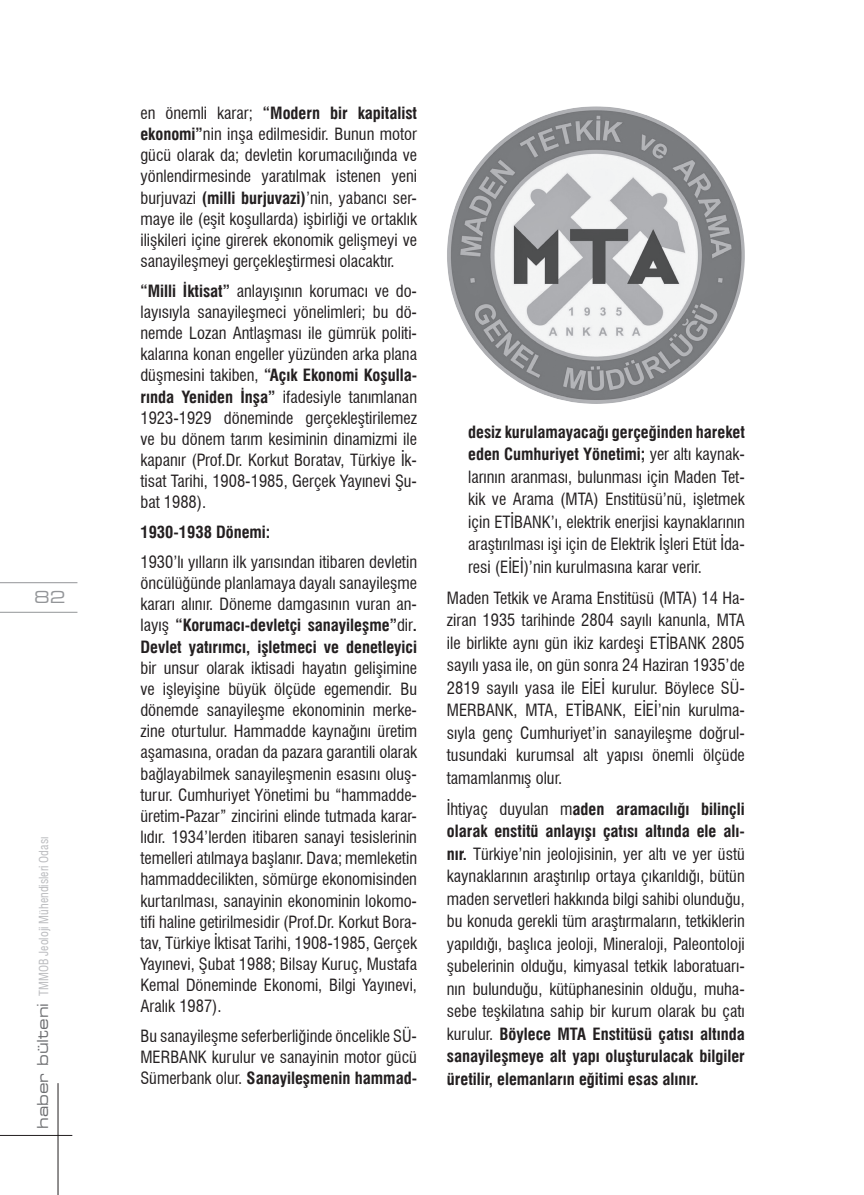
<style>
.page{position:relative;width:864px;height:1195px;background:#fff}
.page>*{position:absolute;margin:0;border:0;box-sizing:border-box;transform-origin:0 0}
.t1{font:condensed 16.5px/21.1px "Swiss 721 BT";color:#231f20;text-align:justify}
.t2{font:700 condensed 16.5px "Swiss 721 BT";color:#231f20}
.t3{font:expanded 16.5px "Square 721 BT";color:#939598}
.t4{font:12px "Swiss 721 Condensed BT";color:#bcbdc0}
.s1{font-family:"Square 721 BT";font-stretch:expanded;font-size:15px;color:#6c6d70}
.s2{font-weight:700}
</style>
<div class="page">
<hr style="left:0;top:582px;width:77px;height:1px;background:#939598">
<hr style="left:0;top:612px;width:77px;height:1px;background:#939598">
<hr style="left:0;top:1135px;width:72px;height:1px;background:#231f20">
<hr style="left:58px;top:1083px;width:1px;height:112px;background:#231f20">
<img style="left:446px;top:106px;width:298px;height:298px;border-radius:149px">
<p class="t3" style="left:34px;top:588px;width:33px">82</p>
<p class="t4" style="left:36px;top:1129px;width:294px;rotate:-90deg"><span class="s1">haber bülteni</span> TMMOB Jeoloji Mühendisleri Odasý</p>
<p class="t1" style="left:140px;top:102px;width:278px">en önemli karar; <span class="s2">“Modern bir kapitalist ekonomi”</span>nin inşa edilmesidir. Bunun motor gücü olarak da; devletin korumacılığında ve yönlendirmesinde yaratılmak istenen yeni burjuvazi <span class="s2">(milli burjuvazi)</span>’nin, yabancı ser&shy;maye ile (eşit koşullarda) işbirliği ve ortaklık ilişkileri içine girerek ekonomik gelişmeyi ve sanayileşmeyi gerçekleştirmesi olacaktır.</p>
<p class="t1" style="left:140px;top:280px;width:278px"><span class="s2">“Milli İktisat”</span> anlayışının korumacı ve do&shy;layısıyla sanayileşmeci yönelimleri; bu dö&shy;nemde Lozan Antlaşması ile gümrük politi&shy;kalarına konan engeller yüzünden arka plana düşmesini takiben, <span class="s2">“Açık Ekonomi Koşulla&shy;rında Yeniden İnşa”</span> ifadesiyle tanımlanan 1923-1929 döneminde gerçekleştirilemez ve bu dönem tarım kesiminin dinamizmi ile kapanır (Prof.Dr. Korkut Boratav, Türkiye İk&shy;tisat Tarihi, 1908-1985, Gerçek Yayınevi Şu&shy;bat 1988).</p>
<p class="t2" style="left:140px;top:522px;width:131px">1930-1938 Dönemi:</p>
<p class="t1" style="left:140px;top:551px;width:278px">1930’lı yılların ilk yarısından itibaren devletin öncülüğünde planlamaya dayalı sanayileşme kararı alınır. Döneme damgasının vuran an&shy;layış <span class="s2">“Korumacı-devletçi sanayileşme”</span>dir<span class="s2">.<br>Devlet yatırımcı, işletmeci ve denetleyici</span></p>
<p class="t1" style="left:140px;top:657px;width:278px">bir unsur olarak iktisadi hayatın gelişimine ve işleyişine büyük ölçüde egemendir. Bu dönemde sanayileşme ekonominin merke&shy;zine oturtulur. Hammadde kaynağını üretim aşamasına, oradan da pazara garantili olarak bağlayabilmek sanayileşmenin esasını oluş&shy;turur. Cumhuriyet Yönetimi bu “hammadde&shy;üretim-Pazar” zincirini elinde tutmada karar&shy;lıdır. 1934’lerden itibaren sanayi tesislerinin temelleri atılmaya başlanır. Dava; memleketin hammaddecilikten, sömürge ekonomisinden kurtarılması, sanayinin ekonominin lokomo&shy;tifi haline getirilmesidir (Prof.Dr. Korkut Bora&shy;tav, Türkiye İktisat Tarihi, 1908-1985, Gerçek Yayınevi, Şubat 1988; Bilsay Kuruç, Mustafa Kemal Döneminde Ekonomi, Bilgi Yayınevi, Aralık 1987).</p>
<p class="t1" style="left:140px;top:1025px;width:278px">Bu sanayileşme seferberliğinde öncelikle SÜ-MERBANK kurulur ve sanayinin motor gücü Sümerbank olur. <span class="s2">Sanayileşmenin hammad-</span></p>
<p class="t1" style="left:468px;top:421px;width:278px;line-height:22.5px"><span class="s2">desiz kurulamayacağı gerçeğinden hareket eden Cumhuriyet Yönetimi;</span> yer altı kaynak&shy;larının aranması, bulunması için Maden Tet&shy;kik ve Arama (MTA) Enstitüsü’nü, işletmek için ETİBANK’ı, elektrik enerjisi kaynaklarının araştırılması işi için de Elektrik İşleri Etüt İda&shy;resi (EİEİ)’nin kurulmasına karar verir.</p>
<p class="t1" style="left:446px;top:586px;width:299px;line-height:22.5px">Maden Tetkik ve Arama Enstitüsü (MTA) 14 Ha&shy;ziran 1935 tarihinde 2804 sayılı kanunla, MTA ile birlikte aynı gün ikiz kardeşi ETİBANK 2805 sayılı yasa ile, on gün sonra 24 Haziran 1935’de 2819 sayılı yasa ile EİEİ kurulur. Böylece SÜ-MERBANK, MTA, ETİBANK, EİEİ’nin kurulma&shy;sıyla genç Cumhuriyet’in sanayileşme doğrul&shy;tusundaki kurumsal alt yapısı önemli ölçüde tamamlanmış olur.</p>
<p class="t1" style="left:446px;top:797px;width:299px;line-height:22.5px">İhtiyaç duyulan m<span class="s2">aden aramacılığı bilinçli olarak enstitü anlayışı çatısı altında ele alı&shy;nır.</span> Türkiye’nin jeolojisinin, yer altı ve yer üstü kaynaklarının araştırılıp ortaya çıkarıldığı, bütün maden servetleri hakkında bilgi sahibi olunduğu, bu konuda gerekli tüm araştırmaların, tetkiklerin yapıldığı, başlıca jeoloji, Mineraloji, Paleontoloji şubelerinin olduğu, kimyasal tetkik laboratuarı&shy;nın bulunduğu, kütüphanesinin olduğu, muha&shy;sebe teşkilatına sahip bir kurum olarak bu çatı kurulur. <span class="s2">Böylece MTA Enstitüsü çatısı altında sanayileşmeye alt yapı oluşturulacak bilgiler üretilir, elemanların eğitimi esas alınır.</span></p>
</div>
